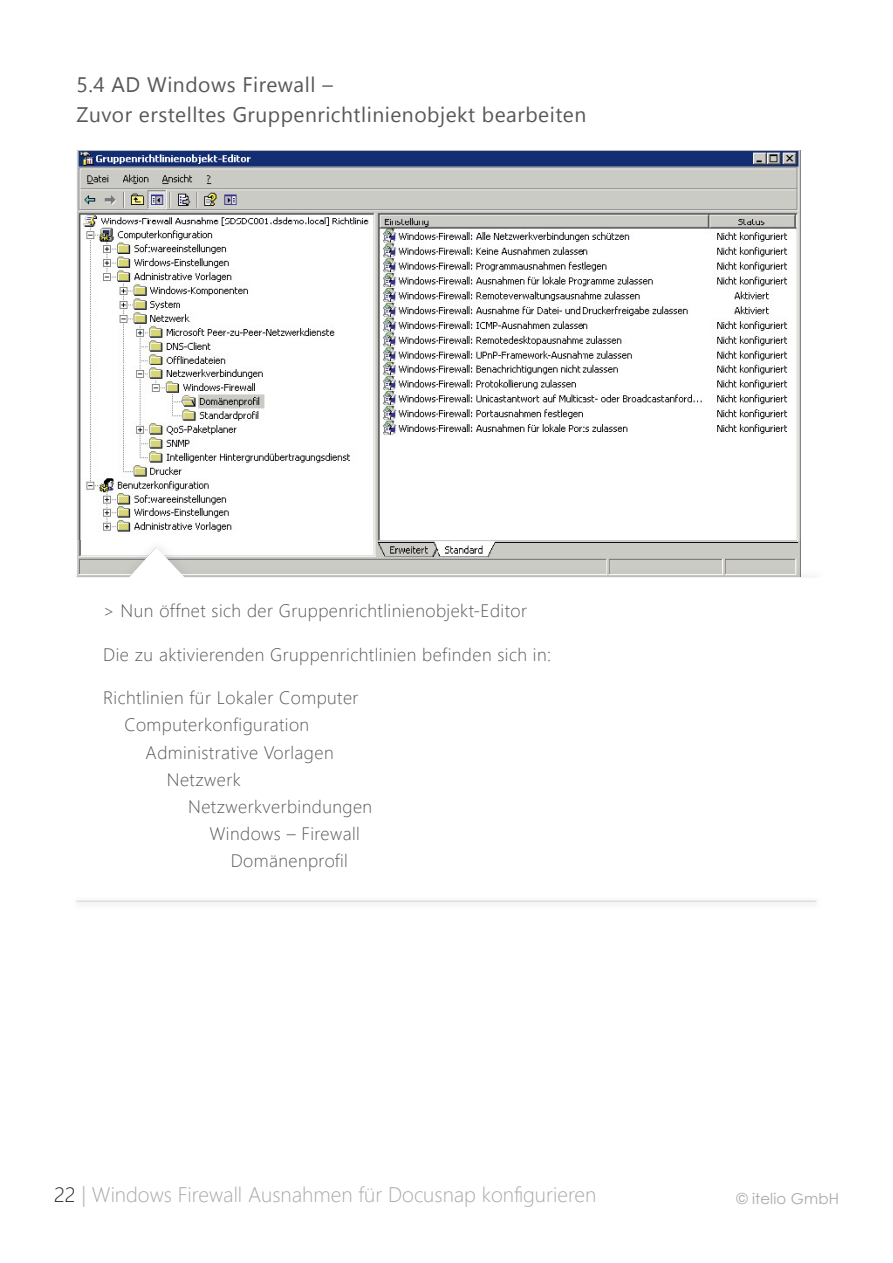
<style>
.page{position:relative;width:893px;height:1263px;background:#fff}
.page>*{position:absolute;margin:0;border:0;box-sizing:border-box;transform-origin:0 0}
.t1{font:21px/30px "Segoe UI";letter-spacing:.025em;color:#57585a}
.t2{font:300 21px "Segoe UI";color:#a8a9ad}
.t3{font:300 18px/27px "Segoe UI";letter-spacing:.025em;color:#57585a}
.t4{font:15px "Century Gothic";letter-spacing:.01em;color:#a8a9ad}
.s1{color:#231f20}
</style>
<div class="page">
<img style="left:77px;top:151px;width:723px;height:390px">
<img style="left:77px;top:541px;width:724px;height:6px">
<svg style="left:76px;top:547px;width:725px;height:31px"></svg>
<hr style="left:77px;top:901px;width:739px;height:1px;background:#d1d2d4">
<p class="t1" style="left:77px;top:69px;width:511px">5.4 AD Windows Firewall –<br>Zuvor erstelltes Gruppenrichtlinienobjekt bearbeiten</p>
<p class="t3" style="left:103px;top:597px;width:425px">&gt; Nun öffnet sich der Gruppenrichtlinienobjekt-Editor</p>
<p class="t3" style="left:103px;top:641px;width:450px">Die zu aktivierenden Gruppenrichtlinien befinden sich in:</p>
<p class="t3" style="left:124px;top:684px;width:236px;text-indent:-21px">Richtlinien für Lokaler Computer<br>Computerkonfiguration</p>
<p class="t3" style="left:167px;top:738px;width:168px;text-indent:-21px">Administrative Vorlagen<br>Netzwerk</p>
<p class="t3" style="left:188px;top:792px;width:186px">Netzwerkverbindungen</p>
<p class="t3" style="left:209px;top:819px;width:152px">Windows – Firewall</p>
<p class="t3" style="left:231px;top:846px;width:119px">Domänenprofil</p>
<p class="t2" style="left:54px;top:1177px;width:544px"><span class="s1">22</span> | Windows Firewall Ausnahmen für Docusnap konfigurieren</p>
<p class="t4" style="left:736px;top:1188px;width:104px">© itelio GmbH</p>
</div>
